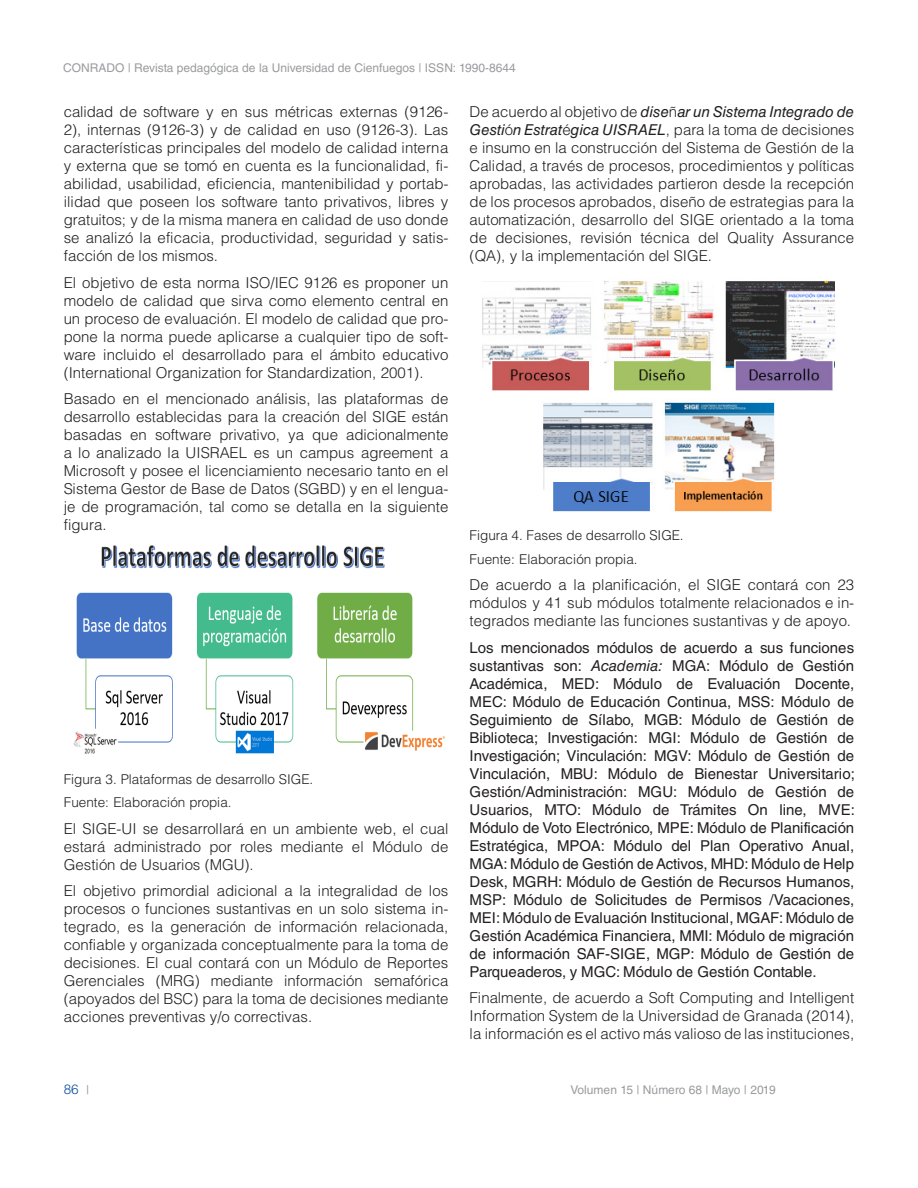
<style>
.page{position:relative;width:918px;height:1188px;background:#fff}
.page>*{position:absolute;margin:0;border:0;box-sizing:border-box;transform-origin:0 0}
.TEXTO{font:300 15px/18px "Helvetica LT Std";color:#231f20;text-align:justify}
.TEXTO-2{font:15px/18px "Helvetica LT Std";letter-spacing:-.005em;color:#231f20;text-align:justify}
.pie_de_foto{font:300 13.5px "Helvetica LT Std";color:#231f20}
.t1{font:300 13.5px "Helvetica LT Std";color:#0d4da1}
.t2{font:12px "Helvetica LT Std";color:#999b9e}
.s1{font-weight:400;font-size:12px;color:#999b9e}
.s2{font-weight:400;font-style:italic}
.s3{font-style:italic}
</style>
<div class="page">
<img style="left:73px;top:545px;width:372px;height:209px">
<img style="left:482px;top:280px;width:353px;height:232px">
<p class="t2" style="left:63px;top:61px;width:454px">CONRADO | Revista pedagógica de la Universidad de Cienfuegos | ISSN: 1990-8644</p>
<p class="TEXTO" style="left:64px;top:103px;width:386px">calidad de software y en sus métricas externas (9126- 2), internas (9126-3) y de calidad en uso (9126-3). Las características principales del modelo de calidad interna y externa que se tomó en cuenta es la funcionalidad, fi&shy;abilidad, usabilidad, eficiencia, mantenibilidad y portab&shy;ilidad que poseen los software tanto privativos, libres y gratuitos; y de la misma manera en calidad de uso donde se analizó la eficacia, productividad, seguridad y satis&shy;facción de los mismos.</p>
<p class="TEXTO" style="left:64px;top:273px;width:386px">El objetivo de esta norma ISO/IEC 9126 es proponer un modelo de calidad que sirva como elemento central en un proceso de evaluación. El modelo de calidad que pro&shy;pone la norma puede aplicarse a cualquier tipo de soft&shy;ware incluido el desarrollado para el ámbito educativo (International Organization for Standardization, 2001).</p>
<p class="TEXTO" style="left:64px;top:390px;width:386px">Basado en el mencionado análisis, las plataformas de desarrollo establecidas para la creación del SIGE están basadas en software privativo, ya que adicionalmente a lo analizado la UISRAEL es un campus agreement a Microsoft y posee el licenciamiento necesario tanto en el Sistema Gestor de Base de Datos (SGBD) y en el lengua&shy;je de programación, tal como se detalla en la siguiente figura.</p>
<p class="pie_de_foto" style="left:64px;top:771px;width:251px">Figura 3. Plataformas de desarrollo SIGE.</p>
<p class="pie_de_foto" style="left:64px;top:794px;width:169px">Fuente: Elaboración propia.</p>
<p class="TEXTO" style="left:64px;top:819px;width:386px">El SIGE-UI se desarrollará en un ambiente web, el cual estará administrado por roles mediante el Módulo de Gestión de Usuarios (MGU).</p>
<p class="TEXTO" style="left:64px;top:882px;width:386px">El objetivo primordial adicional a la integralidad de los procesos o funciones sustantivas en un solo sistema in&shy;tegrado, es la generación de información relacionada, confiable y organizada conceptualmente para la toma de decisiones. El cual contará con un Módulo de Reportes Gerenciales (MRG) mediante información semafórica (apoyados del BSC) para la toma de decisiones mediante acciones preventivas y/o correctivas.</p>
<p class="t1" style="left:64px;top:1081px;width:27px">86 <span class="s1">|</span></p>
<p class="TEXTO" style="left:470px;top:103px;width:386px">De acuerdo al objetivo de <span class="s2">dise</span>ñ<span class="s2">ar un Sistema Integrado de Gesti</span>ó<span class="s2">n Estrat</span>é<span class="s2">gica UISRAEL</span>, para la toma de decisiones e insumo en la construcción del Sistema de Gestión de la Calidad, a través de procesos, procedimientos y políticas aprobadas, las actividades partieron desde la recepción de los procesos aprobados, diseño de estrategias para la automatización, desarrollo del SIGE orientado a la toma de decisiones, revisión técnica del Quality Assurance (QA), y la implementación del SIGE.</p>
<p class="pie_de_foto" style="left:470px;top:527px;width:216px">Figura 4. Fases de desarrollo SIGE.</p>
<p class="pie_de_foto" style="left:470px;top:551px;width:169px">Fuente: Elaboración propia.</p>
<p class="TEXTO" style="left:470px;top:576px;width:386px">De acuerdo a la planificación, el SIGE contará con 23 módulos y 41 sub módulos totalmente relacionados e in&shy;tegrados mediante las funciones sustantivas y de apoyo.</p>
<p class="TEXTO-2" style="left:470px;top:639px;width:387px">Los mencionados módulos de acuerdo a sus funciones sustantivas son: <span class="s3">Academia:</span> MGA: Módulo de Gestión Académica, MED: Módulo de Evaluación Docente, MEC: Módulo de Educación Continua, MSS: Módulo de Seguimiento de Sílabo, MGB: Módulo de Gestión de Biblioteca; Investigación: MGI: Módulo de Gestión de Investigación; Vinculación: MGV: Módulo de Gestión de Vinculación, MBU: Módulo de Bienestar Universitario; Gestión/Administración: MGU: Módulo de Gestión de Usuarios, MTO: Módulo de Trámites On line, MVE:<br>Módulo de Voto Electrónico, MPE: Módulo de Planificación Estratégica, MPOA: Módulo del Plan Operativo Anual, MGA: Módulo de Gestión de Activos, MHD: Módulo de Help Desk, MGRH: Módulo de Gestión de Recursos Humanos, MSP: Módulo de Solicitudes de Permisos /Vacaciones, MEI: Módulo de Evaluación Institucional, MGAF: Módulo de Gestión Académica Financiera, MMI: Módulo de migración de información SAF-SIGE, MGP: Módulo de Gestión de Parqueaderos, y MGC: Módulo de Gestión Contable.</p>
<p class="TEXTO" style="left:470px;top:989px;width:386px">Finalmente, de acuerdo a Soft Computing and Intelligent Information System de la Universidad de Granada (2014), la información es el activo más valioso de las instituciones,</p>
<p class="t2" style="left:571px;top:1083px;width:207px">Volumen 15 | Número 68 | Mayo | 2019</p>
</div>
